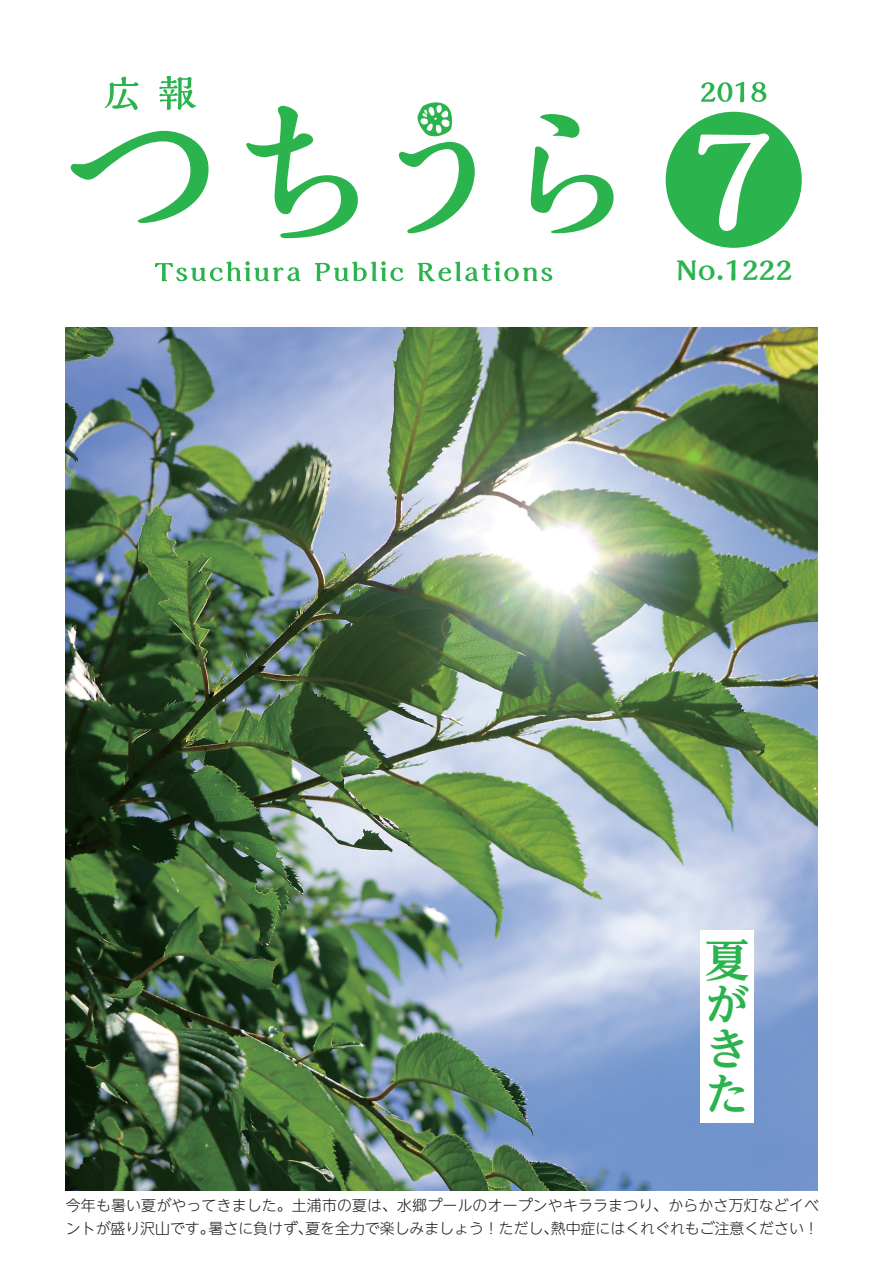
<style>
.page{position:relative;width:893px;height:1263px;background:#fff}
.page>*{position:absolute;margin:0;border:0;box-sizing:border-box;transform-origin:0 0}
.t1{font:700 44.7px/44.7px "UD Reimin Pro";color:#2bb34d;text-align:justify}
.t2{font:800 28.35px "Kaimin So Std";color:#2bb34d}
.t3{font:300 14.85px "UD Shin M Go Pro";letter-spacing:.015em;color:#231f20}
</style>
<div class="page">
<img style="left:66px;top:327px;width:751px;height:864px">
<svg style="left:159px;top:76px;width:37px;height:34px"></svg>
<svg style="left:105px;top:77px;width:33px;height:33px"></svg>
<svg style="left:71px;top:131px;width:138px;height:92px"></svg>
<svg style="left:246px;top:106px;width:112px;height:132px"></svg>
<svg style="left:399px;top:102px;width:76px;height:131px"></svg>
<svg style="left:540px;top:114px;width:39px;height:24px"></svg>
<svg style="left:530px;top:146px;width:84px;height:88px"></svg>
<svg style="left:155px;top:261px;width:146px;height:20px"></svg>
<svg style="left:315px;top:261px;width:88px;height:20px"></svg>
<svg style="left:418px;top:261px;width:134px;height:20px"></svg>
<svg style="left:666px;top:112px;width:136px;height:136px"></svg>
<svg style="left:701px;top:82px;width:43px;height:20px"></svg>
<svg style="left:751px;top:82px;width:15px;height:20px"></svg>
<div style="left:701px;top:930px;width:53px;height:193px;background:#fff"></div>
<p class="t2" style="left:676px;top:250px;width:118px">No.1222</p>
<p class="t1" style="left:705px;top:936px;width:45px">夏がきた</p>
<p class="t3" style="left:66px;top:1193px;width:754px">今年も暑い夏がやってきました。土浦市の夏は、水郷プールのオープンやキララまつり、からかさ万灯などイベ</p>
<p class="t3" style="left:551px;top:1216px;width:269px">熱中症にはくれぐれもご注意ください！</p>
<p class="t3" style="left:209px;top:1216px;width:106px">暑さに負けず、</p>
<p class="t3" style="left:66px;top:1216px;width:150px">ントが盛り沢山です。</p>
<p class="t3" style="left:305px;top:1216px;width:254px">夏を全力で楽しみましょう！ただし、</p>
</div>
